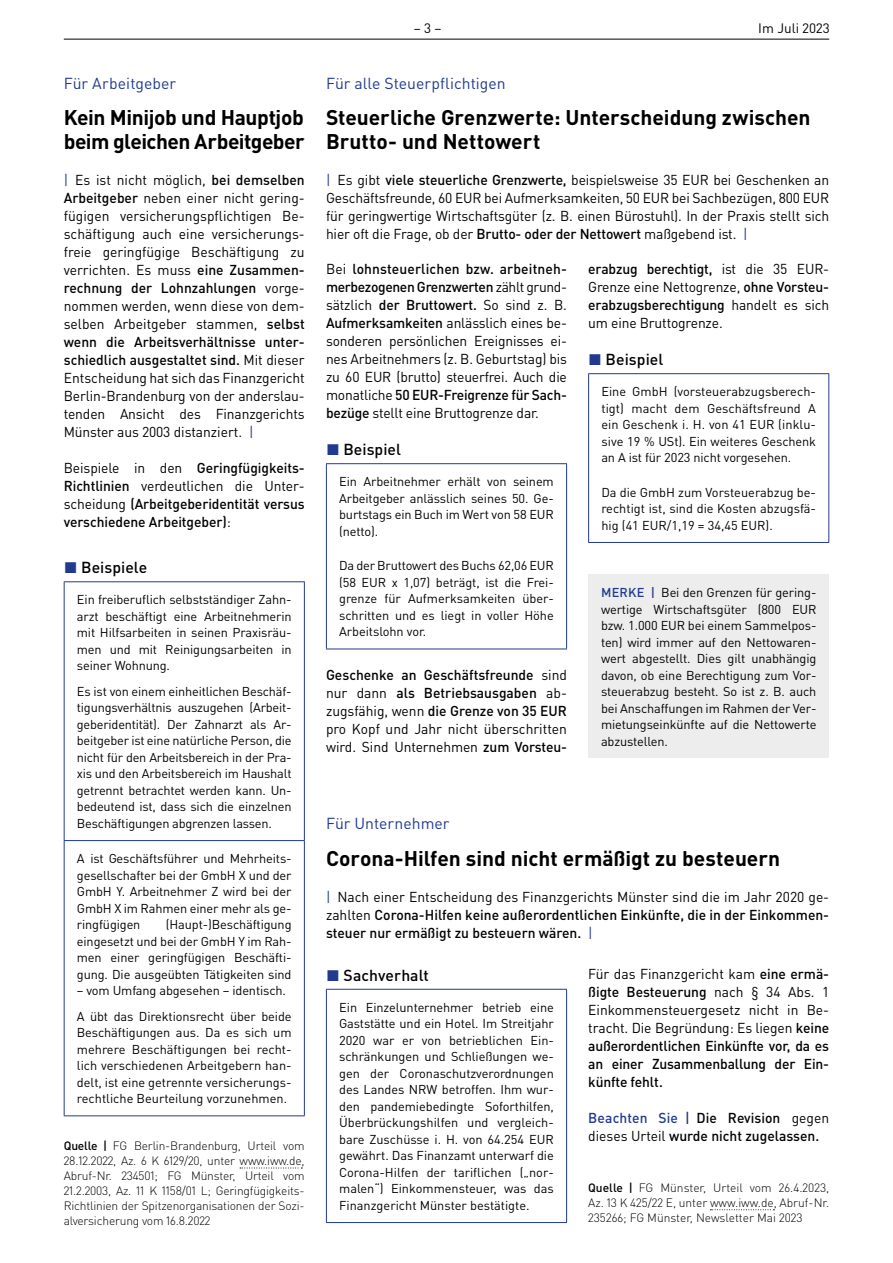
<style>
.page{position:relative;width:893px;height:1263px;background:#fff}
.page>*{position:absolute;margin:0;border:0;box-sizing:border-box;transform-origin:0 0}
.t1{font:700 21px/24px "DIN Pro";letter-spacing:-.005em;color:#000}
.t2{font:15.75px "DIN Pro";color:#213a8f}
.t3{font:500 15.75px "DIN Pro";letter-spacing:.005em;color:#000}
.t4{font:14.25px/18px "DIN Pro";letter-spacing:-.01em;color:#000;text-align:justify}
.t5{font:500 14.25px/18px "DIN Pro";letter-spacing:-.005em;color:#000;text-align:justify}
.t6{font:13.5px "DIN Pro";color:#000}
.t7{font:12.75px/16.5px "DIN Pro";letter-spacing:-.01em;color:#000;text-align:justify}
.t8{font:300 12px/15px "DIN Pro";letter-spacing:-.015em;color:#000;text-align:justify}
.s1{color:#213a8f}
.s2{font-weight:500}
.s3{font-weight:400}
.s4{font-weight:500;color:#213a8f}
.s5{font-weight:400;color:#213a8f}
</style>
<div class="page">
<hr style="left:64px;top:39px;width:765px;height:1px;background:#000">
<hr style="left:326px;top:463px;width:241px;height:1px;background:#213a8f">
<hr style="left:326px;top:464px;width:1px;height:185px;background:#213a8f">
<hr style="left:566px;top:464px;width:1px;height:185px;background:#213a8f">
<hr style="left:326px;top:649px;width:241px;height:1px;background:#213a8f">
<hr style="left:588px;top:373px;width:241px;height:1px;background:#213a8f">
<hr style="left:588px;top:374px;width:1px;height:168px;background:#213a8f">
<hr style="left:828px;top:374px;width:1px;height:168px;background:#213a8f">
<hr style="left:588px;top:542px;width:241px;height:1px;background:#213a8f">
<div style="left:588px;top:575px;width:241px;height:183px;background:#ededed"></div>
<svg style="left:240px;top:1167px;width:62px;height:1px"></svg>
<svg style="left:65px;top:582px;width:239px;height:533px"></svg>
<hr style="left:64px;top:581px;width:241px;height:1px;background:#213a8f">
<hr style="left:64px;top:582px;width:1px;height:258px;background:#213a8f">
<hr style="left:304px;top:582px;width:1px;height:258px;background:#213a8f">
<hr style="left:64px;top:840px;width:241px;height:1px;background:#213a8f">
<hr style="left:64px;top:841px;width:1px;height:274px;background:#213a8f">
<hr style="left:304px;top:841px;width:1px;height:274px;background:#213a8f">
<hr style="left:64px;top:1115px;width:241px;height:1px;background:#213a8f">
<hr style="left:326px;top:989px;width:241px;height:1px;background:#213a8f">
<hr style="left:326px;top:990px;width:1px;height:232px;background:#213a8f">
<hr style="left:566px;top:990px;width:1px;height:232px;background:#213a8f">
<hr style="left:326px;top:1222px;width:241px;height:1px;background:#213a8f">
<svg style="left:710px;top:1209px;width:64px;height:1px"></svg>
<p class="t2" style="left:64px;top:73px;width:114px">Für Arbeitgeber</p>
<h1 class="t1" style="left:64px;top:105px;width:242px">Kein Minijob und Hauptjob beim gleichen Arbeitgeber</h1>
<p class="t4" style="left:64px;top:171px;width:242px"><span class="s1">|</span> Es ist nicht möglich, <span class="s2">bei demselben Arbeitgeber</span> neben einer nicht gering&shy;fügigen versicherungspflichtigen Be&shy;schäftigung auch eine versicherungs&shy;freie geringfügige Beschäftigung zu verrichten. Es muss <span class="s2">eine Zusammen&shy;rechnung der Lohnzahlungen</span> vorge&shy;nommen werden, wenn diese von dem&shy;selben Arbeitgeber stammen, <span class="s2">selbst wenn die Arbeitsverhältnisse unter&shy;schiedlich ausgestaltet sind.</span> Mit dieser Entscheidung hat sich das Finanzgericht Berlin-Brandenburg von der anderslau&shy;tenden Ansicht des Finanzgerichts Münster aus 2003 distanziert. <span class="s1">|</span></p>
<p class="t5" style="left:64px;top:459px;width:242px"><span class="s3">Beispiele in den</span> Geringfügigkeits-Richtlinien <span class="s3">verdeutlichen die Unter&shy;scheidung</span> (Arbeitgeberidentität versus verschiedene Arbeitgeber)<span class="s3">:</span></p>
<p class="t3" style="left:64px;top:557px;width:85px"><span class="s1">◼</span> Beispiele</p>
<p class="t7" style="left:77px;top:591px;width:216px">Ein freiberuflich selbstständiger Zahn&shy;arzt beschäftigt eine Arbeitnehmerin mit Hilfsarbeiten in seinen Praxisräu&shy;men und mit Reinigungsarbeiten in seiner Wohnung.</p>
<p class="t7" style="left:77px;top:682px;width:216px">Es ist von einem einheitlichen Beschäf&shy;tigungsverhältnis auszugehen (Arbeit&shy;geberidentität). Der Zahnarzt als Ar&shy;beitgeber ist eine natürliche Person, die nicht für den Arbeitsbereich in der Pra&shy;xis und den Arbeitsbereich im Haushalt getrennt betrachtet werden kann. Un&shy;bedeutend ist, dass sich die einzelnen Beschäftigungen abgrenzen lassen.</p>
<p class="t7" style="left:77px;top:850px;width:216px">A ist Geschäftsführer und Mehrheits&shy;gesellschafter bei der GmbH X und der GmbH Y. Arbeitnehmer Z wird bei der GmbH X im Rahmen einer mehr als ge&shy;ringfügigen</p>
<p class="t7" style="left:77px;top:916px;width:216px;text-indent:89px">(Haupt-)Beschäftigung eingesetzt und bei der GmbH Y im Rah&shy;men einer geringfügigen Beschäfti&shy;gung. Die ausgeübten Tätigkeiten sind</p>
<p class="t7" style="left:77px;top:977px;width:216px;line-height:25.5px">– vom Umfang abgesehen – identisch.<br>A übt das Direktionsrecht über beide</p>
<p class="t7" style="left:77px;top:1024px;width:216px">Beschäftigungen aus. Da es sich um mehrere Beschäftigungen bei recht&shy;lich verschiedenen Arbeitgebern han&shy;delt, ist eine getrennte versicherungs&shy;rechtliche Beurteilung vorzunehmen.</p>
<p class="t8" style="left:64px;top:1138px;width:242px"><span class="s2">Quelle |</span> FG Berlin-Brandenburg, Urteil vom 28.12.2022, Az. 6 K 6129/20, unter www.iww.de, Abruf-Nr. 234501; FG Münster, Urteil vom 21.2.2003, Az. 11 K 1158/01 L; Geringfügigkeits-Richtlinien der Spitzenorganisationen der Sozi&shy;alversicherung vom 16.8.2022</p>
<p class="t6" style="left:414px;top:19px;width:29px">–3 –</p>
<p class="t6" style="left:758px;top:19px;width:73px">Im Juli 2023</p>
<p class="t2" style="left:326px;top:73px;width:181px">Für alle Steuerpflichtigen</p>
<h1 class="t1" style="left:326px;top:105px;width:486px">Steuerliche Grenzwerte: Unterscheidung zwischen<br>Brutto- und Nettowert</h1>
<p class="t4" style="left:326px;top:171px;width:505px"><span class="s1">|</span> Es gibt <span class="s2">viele steuerliche Grenzwerte,</span> beispielsweise 35 EUR bei Geschenken an Geschäftsfreunde, 60 EUR bei Aufmerksamkeiten, 50 EUR bei Sachbezügen, 800 EUR für geringwertige Wirtschaftsgüter (z. B. einen Bürostuhl). In der Praxis stellt sich hier oft die Frage, ob der <span class="s2">Brutto- oder der Nettowert</span> maßgebend ist. <span class="s1">|</span></p>
<p class="t4" style="left:326px;top:259px;width:242px">Bei <span class="s2">lohnsteuerlichen bzw. arbeitneh&shy;merbezogenen Grenzwerten</span> zählt grund&shy;sätzlich <span class="s2">der Bruttowert.</span> So sind z. B.<br><span class="s2">Aufmerksamkeiten</span> anlässlich eines be&shy;sonderen persönlichen Ereignisses ei&shy;nes Arbeitnehmers (z. B. Geburtstag) bis zu 60 EUR (brutto) steuerfrei. Auch die monatliche <span class="s2">50 EUR-Freigrenze für Sach&shy;bezüge</span> stellt eine Bruttogrenze dar.</p>
<p class="t3" style="left:326px;top:439px;width:76px"><span class="s1">◼</span> Beispiel</p>
<p class="t7" style="left:339px;top:473px;width:216px">Ein Arbeitnehmer erhält von seinem Arbeitgeber anlässlich seines 50. Ge&shy;burtstags ein Buch im Wert von 58 EUR (netto).</p>
<p class="t7" style="left:339px;top:557px;width:216px">Da der Bruttowert des Buchs 62,06 EUR (58 EUR x 1,07) beträgt, ist die Frei&shy;grenze für Aufmerksamkeiten über&shy;schritten und es liegt in voller Höhe Arbeitslohn vor.</p>
<p class="t4" style="left:326px;top:666px;width:242px"><span class="s2">Geschenke an Geschäftsfreunde</span> sind nur dann <span class="s2">als Betriebsausgaben</span> ab&shy;zugsfähig, wenn <span class="s2">die Grenze von 35 EUR </span>pro Kopf und Jahr nicht überschritten wird. Sind Unternehmen <span class="s2">zum Vorsteu-</span></p>
<p class="t4" style="left:588px;top:259px;width:242px"><span class="s2">erabzug berechtigt,</span> ist die 35 EUR-Grenze eine Nettogrenze, <span class="s2">ohne Vorsteu&shy;erabzugsberechtigung</span> handelt es sich um eine Bruttogrenze.</p>
<p class="t3" style="left:589px;top:349px;width:76px"><span class="s1">◼</span> Beispiel</p>
<p class="t7" style="left:601px;top:383px;width:216px">Eine GmbH (vorsteuerabzugsberech&shy;tigt) macht dem Geschäftsfreund A ein Geschenk i. H. von 41 EUR (inklu&shy;sive 19 % USt). Ein weiteres Geschenk an A ist für 2023 nicht vorgesehen.</p>
<p class="t7" style="left:601px;top:483px;width:216px">Da die GmbH zum Vorsteuerabzug be&shy;rechtigt ist, sind die Kosten abzugsfä&shy;hig (41 EUR/1,19 = 34,45 EUR).</p>
<p class="t7" style="left:601px;top:584px;width:217px"><span class="s4">MERKE |</span> Bei den Grenzen für gering&shy;wertige Wirtschaftsgüter (800 EUR bzw. 1.000 EUR bei einem Sammelpos&shy;ten) wird immer auf den Nettowaren&shy;wert abgestellt. Dies gilt unabhängig davon, ob eine Berechtigung zum Vor&shy;steuerabzug besteht. So ist z. B. auch bei Anschaffungen im Rahmen der Ver&shy;mietungseinkünfte auf die Nettowerte abzustellen.</p>
<p class="t2" style="left:326px;top:812px;width:125px">Für Unternehmer</p>
<h1 class="t1" style="left:326px;top:846px;width:456px">Corona-Hilfen sind nicht ermäßigt zu besteuern</h1>
<p class="t5" style="left:326px;top:888px;width:505px"><span class="s5">|</span> <span class="s3">Nach einer Entscheidung des Finanzgerichts Münster sind die im Jahr 2020 ge&shy;zahlten</span> Corona-Hilfen keine außerordentlichen Einkünfte, die in der Einkommen&shy;steuer nur ermäßigt zu besteuern wären. <span class="s5">|</span></p>
<p class="t3" style="left:326px;top:964px;width:104px"><span class="s1">◼</span> Sachverhalt</p>
<p class="t7" style="left:339px;top:998px;width:216px">Ein Einzelunternehmer betrieb eine Gaststätte und ein Hotel. Im Streitjahr 2020 war er von betrieblichen Ein&shy;schränkungen und Schließungen we&shy;gen der Coronaschutzverordnungen des Landes NRW betroffen. Ihm wur&shy;den pandemiebedingte Soforthilfen, Überbrückungshilfen und vergleich&shy;bare Zuschüsse i. H. von 64.254 EUR gewährt. Das Finanzamt unterwarf die Corona-Hilfen der tariflichen („nor&shy;malen“) Einkommensteuer, was das Finanzgericht Münster bestätigte.</p>
<p class="t5" style="left:588px;top:964px;width:242px"><span class="s3">Für das Finanzgericht kam</span> eine ermä&shy;ßigte Besteuerung <span class="s3">nach § 34 Abs. 1<br>Einkommensteuergesetz nicht in Be&shy;tracht. Die Begründung: Es liegen</span> keine außerordentlichen Einkünfte vor, da es an einer Zusammenballung der Ein&shy;künfte fehlt.</p>
<p class="t5" style="left:588px;top:1108px;width:242px"><span class="s1">Beachten Sie |</span> Die Revision <span class="s3">gegen dieses Urteil</span> wurde nicht zugelassen.</p>
<p class="t8" style="left:588px;top:1179px;width:242px"><span class="s2">Quelle |</span> FG Münster, Urteil vom 26.4.2023, Az. 13 K 425/22 E, unter www.iww.de, Abruf-Nr.<br>235266; FG Münster, Newsletter Mai 2023</p>
</div>
